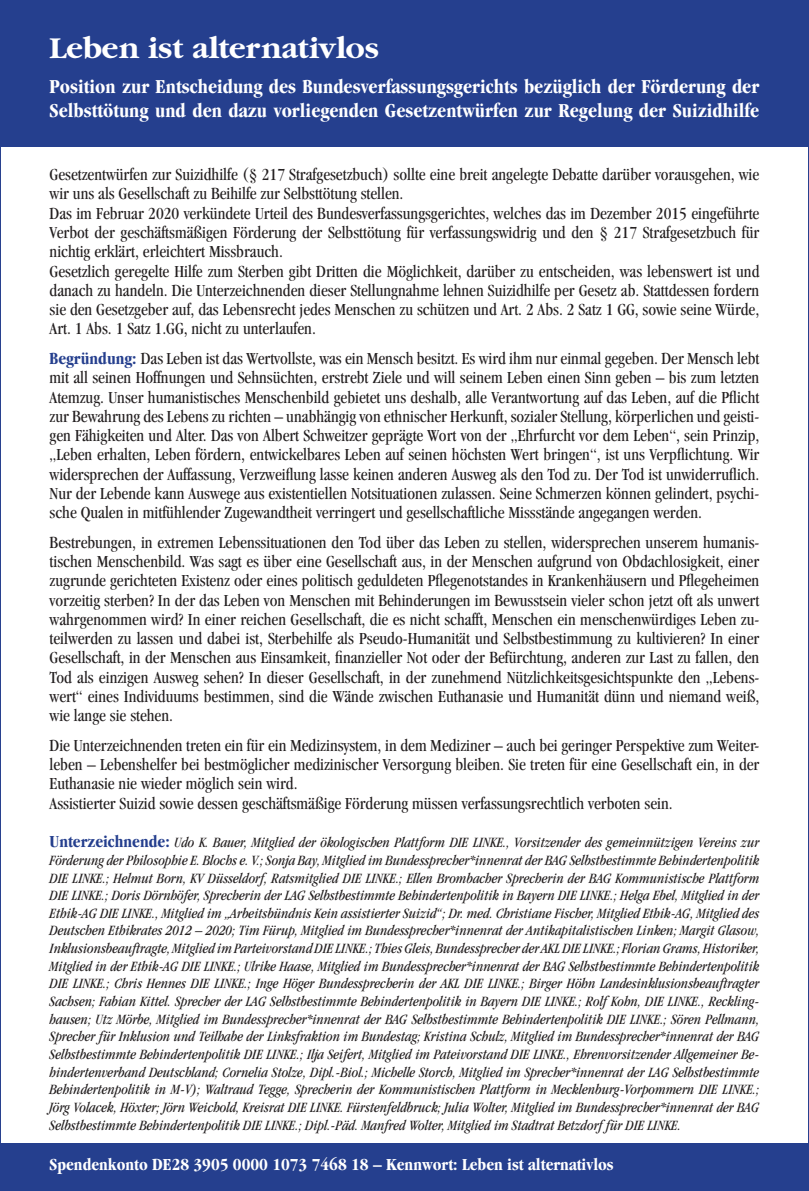
<style>
.page{position:relative;width:809px;height:1191px;background:#fff}
.page>*{position:absolute;margin:0;border:0;box-sizing:border-box;transform-origin:0 0}
.t1{font:700 31.5px "Garamond";color:#fff}
.t2{font:700 condensed 20.47px/24.5px "Garamond";color:#fff}
.t3{font:condensed 17.5px/19.2px "Garamond";color:#231f20}
.t4{font:700 condensed 17.5px "Garamond";color:#fff}
.t5{font:italic condensed 14.7px/17.7px "Garamond";color:#231f20;text-align:justify}
.s1{font-weight:700;color:#253f8e}
.s2{font-weight:700;font-style:normal;font-size:17.5px;color:#253f8e}
</style>
<div class="page">
<div style="left:0;top:0;width:809px;height:146px;background:#253f8e"></div>
<div style="left:0;top:1143px;width:809px;height:48px;background:#253f8e"></div>
<h1 class="t1" style="left:50px;top:31px;width:331px">Leben ist alternativlos</h1>
<p class="t2" style="left:50px;top:74px;width:711px">Position zur Entscheidung des Bundesverfassungsgerichts bezüglich der Förderung der<br>Selbsttötung und den dazu vorliegenden Gesetzentwürfen zur Regelung der Suizidhilfe</p>
<p class="t3" style="left:50px;top:165px;width:711px">Gesetzentwürfen zur Suizidhilfe (§ 217 Strafgesetzbuch) sollte eine breit angelegte Debatte darüber vorausgehen, wie wir uns als Gesellschaft zu Beihilfe zur Selbsttötung stellen.<br>Das im Februar 2020 verkündete Urteil des Bundesverfassungsgerichtes, welches das im Dezember 2015 eingeführte Verbot der geschäftsmäßigen Förderung der Selbsttötung für verfassungswidrig und den § 217 Strafgesetzbuch für nichtig erklärt, erleichtert Missbrauch.<br>Gesetzlich geregelte Hilfe zum Sterben gibt Dritten die Möglichkeit, darüber zu entscheiden, was lebenswert ist und danach zu handeln. Die Unterzeichnenden dieser Stellungnahme lehnen Suizidhilfe per Gesetz ab. Stattdessen fordern sie den Gesetzgeber auf, das Lebensrecht jedes Menschen zu schützen und Art. 2 Abs. 2 Satz 1 GG, sowie seine Würde, Art. 1 Abs. 1 Satz 1.GG, nicht zu unterlaufen.</p>
<p class="t3" style="left:50px;top:349px;width:711px;text-align:justify"><span class="s1">Begründung:</span> Das Leben ist das Wertvollste, was ein Mensch besitzt. Es wird ihm nur einmal gegeben. Der Mensch lebt mit all seinen Hoffnungen und Sehnsüchten, erstrebt Ziele und will seinem Leben einen Sinn geben – bis zum letzten Atemzug. Unser humanistisches Menschenbild gebietet uns deshalb, alle Verantwortung auf das Leben, auf die Pflicht zur Bewahrung des Lebens zu richten – unabhängig von ethnischer Herkunft, sozialer Stellung, körperlichen und geisti&shy;gen Fähigkeiten und Alter. Das von Albert Schweitzer geprägte Wort von der „Ehrfurcht vor dem Leben“, sein Prinzip, „Leben erhalten, Leben fördern, entwickelbares Leben auf seinen höchsten Wert bringen“, ist uns Verpflichtung. Wir widersprechen der Auffassung, Verzweiflung lasse keinen anderen Ausweg als den Tod zu. Der Tod ist unwiderruflich.<br>Nur der Lebende kann Auswege aus existentiellen Notsituationen zulassen. Seine Schmerzen können gelindert, psychi&shy;sche Qualen in mitfühlender Zugewandtheit verringert und gesellschaftliche Missstände angegangen werden.</p>
<p class="t3" style="left:50px;top:532px;width:711px;text-align:justify">Bestrebungen, in extremen Lebenssituationen den Tod über das Leben zu stellen, widersprechen unserem humanis&shy;tischen Menschenbild. Was sagt es über eine Gesellschaft aus, in der Menschen aufgrund von Obdachlosigkeit, einer zugrunde gerichteten Existenz oder eines politisch geduldeten Pflegenotstandes in Krankenhäusern und Pflegeheimen vorzeitig sterben? In der das Leben von Menschen mit Behinderungen im Bewusstsein vieler schon jetzt oft als unwert wahrgenommen wird? In einer reichen Gesellschaft, die es nicht schafft, Menschen ein menschenwürdiges Leben zu&shy;teilwerden zu lassen und dabei ist, Sterbehilfe als Pseudo-Humanität und Selbstbestimmung zu kultivieren? In einer Gesellschaft, in der Menschen aus Einsamkeit, finanzieller Not oder der Befürchtung, anderen zur Last zu fallen, den Tod als einzigen Ausweg sehen? In dieser Gesellschaft, in der zunehmend Nützlichkeitsgesichtspunkte den „Lebens&shy;wert“ eines Individuums bestimmen, sind die Wände zwischen Euthanasie und Humanität dünn und niemand weiß, wie lange sie stehen.</p>
<p class="t3" style="left:50px;top:735px;width:711px">Die Unterzeichnenden treten ein für ein Medizinsystem, in dem Mediziner – auch bei geringer Perspektive zum Weiter&shy;leben – Lebenshelfer bei bestmöglicher medizinischer Versorgung bleiben. Sie treten für eine Gesellschaft ein, in der Euthanasie nie wieder möglich sein wird.<br>Assistierter Suizid sowie dessen geschäftsmäßige Förderung müssen verfassungsrechtlich verboten sein.</p>
<p class="t5" style="left:50px;top:833px;width:711px"><span class="s2">Unterzeichnende:</span> Udo K. Bauer, Mitglied der ökologischen Plattform DIE LINKE., Vorsitzender des gemeinnützigen Vereins zur Förderung der Philosophie E. Blochs e. V.; Sonja Bay, Mitglied im Bundessprecher*innenrat der BAG Selbstbestimmte Behindertenpolitik DIE LINKE.; Helmut Born, KV Düsseldorf, Ratsmitglied DIE LINKE.; Ellen Brombacher Sprecherin der BAG Kommunistische Plattform DIE LINKE.; Doris Dörnhöfer, Sprecherin der LAG Selbstbestimmte Behindertenpolitik in Bayern DIE LINKE.; Helga Ebel, Mitglied in der Ethik-AG DIE LINKE., Mitglied im „Arbeitsbündnis Kein assistierter Suizid“; Dr. med. Christiane Fischer, Mitglied Ethik-AG, Mitglied des Deutschen Ethikrates 2012 – 2020; Tim Fürup, Mitglied im Bundessprecher*innenrat der Antikapitalistischen Linken; Margit Glasow, Inklusionsbeauftragte, Mitglied im Parteivorstand DIE LINKE.; Thies Gleis, Bundessprecher der AKL DIE LINKE.; Florian Grams, Historiker, Mitglied in der Ethik-AG DIE LINKE.; Ulrike Haase, Mitglied im Bundessprecher*innenrat der BAG Selbstbestimmte Behindertenpolitik DIE LINKE.; Chris Hennes DIE LINKE.; Inge Höger Bundessprecherin der AKL DIE LINKE.; Birger Höhn Landesinklusionsbeauftragter Sachsen; Fabian Kittel. Sprecher der LAG Selbstbestimmte Behindertenpolitik in Bayern DIE LINKE.; Rolf Kohn, DIE LINKE., Reckling&shy;hausen; Utz Mörbe, Mitglied im Bundessprecher*innenrat der BAG Selbstbestimmte Behindertenpolitik DIE LINKE.; Sören Pellmann, Sprecher für Inklusion und Teilhabe der Linksfraktion im Bundestag; Kristina Schulz, Mitglied im Bundessprecher*innenrat der BAG Selbstbestimmte Behindertenpolitik DIE LINKE.; Ilja Seifert, Mitglied im Pateivorstand DIE LINKE., Ehrenvorsitzender Allgemeiner Be&shy;hindertenverband Deutschland; Cornelia Stolze, Dipl.-Biol.; Michelle Storch, Mitglied im Sprecher*innenrat der LAG Selbstbestimmte Behindertenpolitik in M-V); Waltraud Tegge, Sprecherin der Kommunistischen Plattform in Mecklenburg-Vorpommern DIE LINKE.; Jörg Volacek, Höxter; Jörn Weichold, Kreisrat DIE LINKE. Fürstenfeldbruck; Julia Wolter, Mitglied im Bundessprecher*innenrat der BAG Selbstbestimmte Behindertenpolitik DIE LINKE.; Dipl.-Päd. Manfred Wolter, Mitglied im Stadtrat Betzdorf für DIE LINKE.</p>
<p class="t4" style="left:50px;top:1154px;width:565px">Spendenkonto DE28 3905 0000 1073 7468 18 – Kennwort: Leben ist alternativlos</p>
</div>
